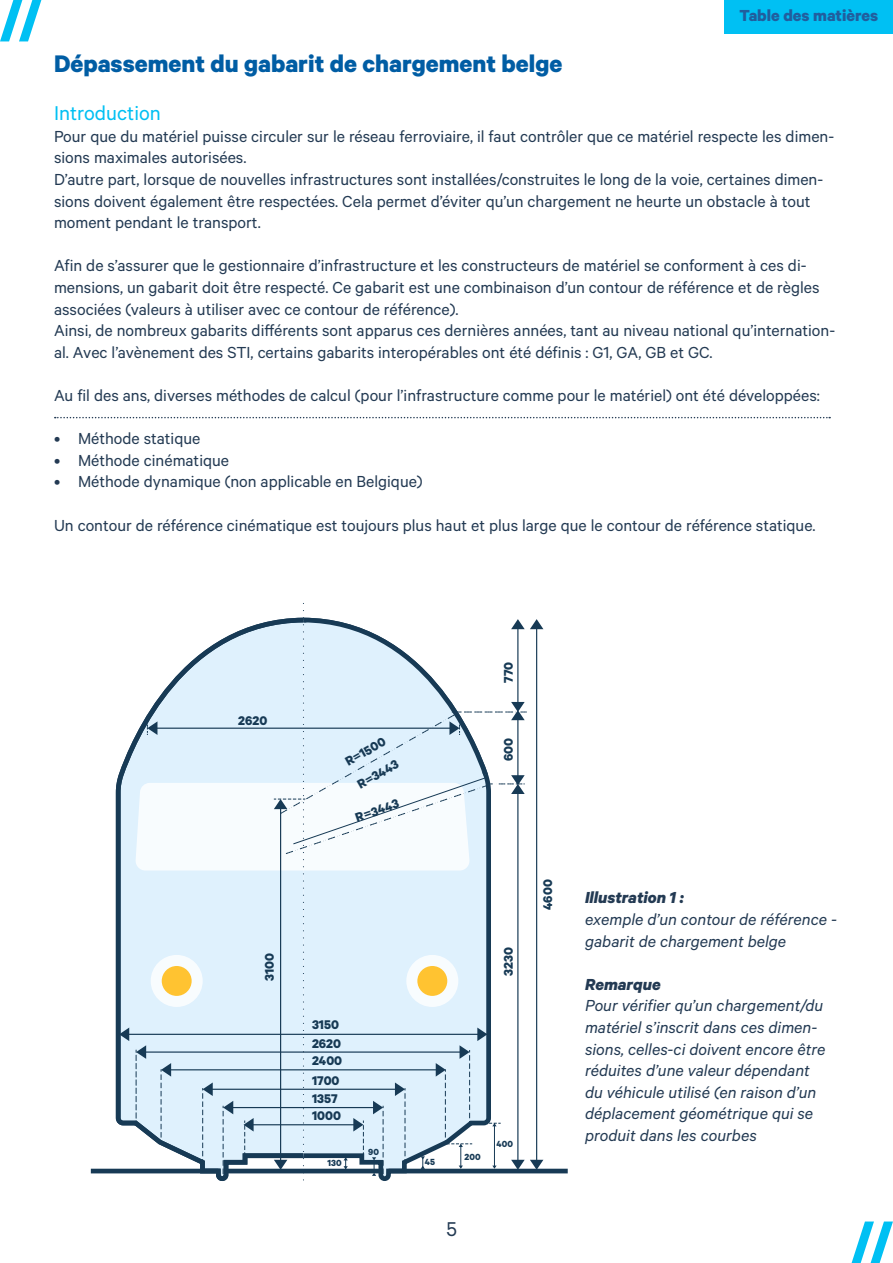
<style>
.page{position:relative;width:893px;height:1263px;background:#fff}
.page>*{position:absolute;margin:0;border:0;box-sizing:border-box;transform-origin:0 0}
.t1{font:700 27px "Calibre";color:#005da4}
.t2{font:22.5px "Calibre";color:#00c0f3}
.t3{font:22.5px "Calibre";color:#233a53}
.t4{font:18px/21.6px "Calibre";color:#233a53}
.t5{font:italic 18px/21.6px "Calibre";color:#233a53}
.t6{font:italic 700 18px "Calibre";color:#233a53}
.t7{font:700 18px "Calibre";color:#215e9e}
.t8{font:700 14.25px/18px "Calibre";color:#173a55}
.t9{font:700 10.05px "Calibre";color:#173a55}
</style>
<div class="page">
<svg style="left:0;top:0;width:41px;height:41px"></svg>
<svg style="left:852px;top:1221px;width:41px;height:42px"></svg>
<svg style="left:113px;top:735px;width:23px;height:439px"></svg>
<hr style="left:123px;top:1034px;width:365px;height:1px;background:#173a55">
<svg style="left:119px;top:1027px;width:10px;height:14px"></svg>
<hr style="left:388px;top:1169px;width:180px;height:4px;background:#173a55">
<hr style="left:91px;top:1169px;width:127px;height:4px;background:#173a55">
<svg style="left:136px;top:610px;width:407px;height:571px"></svg>
<svg style="left:55px;top:417px;width:775px;height:1px"></svg>
<div style="left:725px;top:0;width:168px;height:33px;background:#00c0f3"></div>
<p class="t7" style="left:739px;top:4px;width:140px">Table des matières</p>
<h1 class="t1" style="left:54px;top:47px;width:510px">Dépassement du gabarit de chargement belge</h1>
<p class="t2" style="left:54px;top:100px;width:108px">Introduction</p>
<p class="t4" style="left:54px;top:125px;width:782px">Pour que du matériel puisse circuler sur le réseau ferroviaire, il faut contrôler que ce matériel respecte les dimen&shy;sions maximales autorisées.<br>D’autre part, lorsque de nouvelles infrastructures sont installées/construites le long de la voie, certaines dimen&shy;sions doivent également être respectées. Cela permet d’éviter qu’un chargement ne heurte un obstacle à tout moment pendant le transport.</p>
<p class="t4" style="left:54px;top:254px;width:783px">Afin de s’assurer que le gestionnaire d’infrastructure et les constructeurs de matériel se conforment à ces di&shy;mensions, un gabarit doit être respecté. Ce gabarit est une combinaison d’un contour de référence et de règles associées (valeurs à utiliser avec ce contour de référence).<br>Ainsi, de nombreux gabarits différents sont apparus ces dernières années, tant au niveau national qu’internation&shy;al. Avec l’avènement des STI, certains gabarits interopérables ont été définis : G1, GA, GB et GC.</p>
<p class="t4" style="left:54px;top:384px;width:767px">Au fil des ans, diverses méthodes de calcul (pour l’infrastructure comme pour le matériel) ont été développées:</p>
<p class="t4" style="left:54px;top:427px;width:148px">• Méthode statique</p>
<p class="t4" style="left:54px;top:449px;width:177px">• Méthode cinématique</p>
<p class="t4" style="left:54px;top:470px;width:370px">• Méthode dynamique (non applicable en Belgique)</p>
<p class="t4" style="left:54px;top:514px;width:763px">Un contour de référence cinématique est toujours plus haut et plus large que le contour de référence statique.</p>
<p class="t8" style="left:238px;top:711px;width:31px">2620</p>
<p class="t8" style="left:260px;top:981px;width:29px;rotate:-90deg">3100</p>
<p class="t8" style="left:339px;top:751px;width:47px;line-height:26px;rotate:-30deg">R=1500<br>R=3443</p>
<p class="t8" style="left:353px;top:809px;width:47px;rotate:-19deg">R=3443</p>
<p class="t8" style="left:499px;top:683px;width:23px;rotate:-90deg">770</p>
<p class="t8" style="left:499px;top:761px;width:25px;rotate:-90deg">600</p>
<p class="t8" style="left:312px;top:1015px;width:32px">3150<br>2620<br>2400</p>
<p class="t8" style="left:312px;top:1071px;width:29px">1700<br>1357</p>
<p class="t8" style="left:312px;top:1106px;width:30px">1000</p>
<p class="t9" style="left:327px;top:1157px;width:16px">130</p>
<p class="t9" style="left:368px;top:1146px;width:12px">90</p>
<p class="t8" style="left:499px;top:976px;width:30px;rotate:-90deg">3230</p>
<p class="t9" style="left:425px;top:1155px;width:12px">45</p>
<p class="t9" style="left:465px;top:1150px;width:18px">200</p>
<p class="t9" style="left:497px;top:1138px;width:18px">400</p>
<p class="t3" style="left:446px;top:1216px;width:12px">5</p>
<p class="t8" style="left:538px;top:910px;width:32px;rotate:-90deg">4600</p>
<p class="t6" style="left:585px;top:887px;width:100px">Illustration 1 :</p>
<p class="t5" style="left:585px;top:908px;width:253px">exemple d’un contour de référence - gabarit de chargement belge</p>
<p class="t6" style="left:585px;top:973px;width:77px">Remarque</p>
<p class="t5" style="left:585px;top:994px;width:242px">Pour vérifier qu’un chargement/du matériel s’inscrit dans ces dimen&shy;sions, celles-ci doivent encore être réduites d’une valeur dépendant du véhicule utilisé (en raison d’un déplacement géométrique qui se produit dans les courbes</p>
</div>
